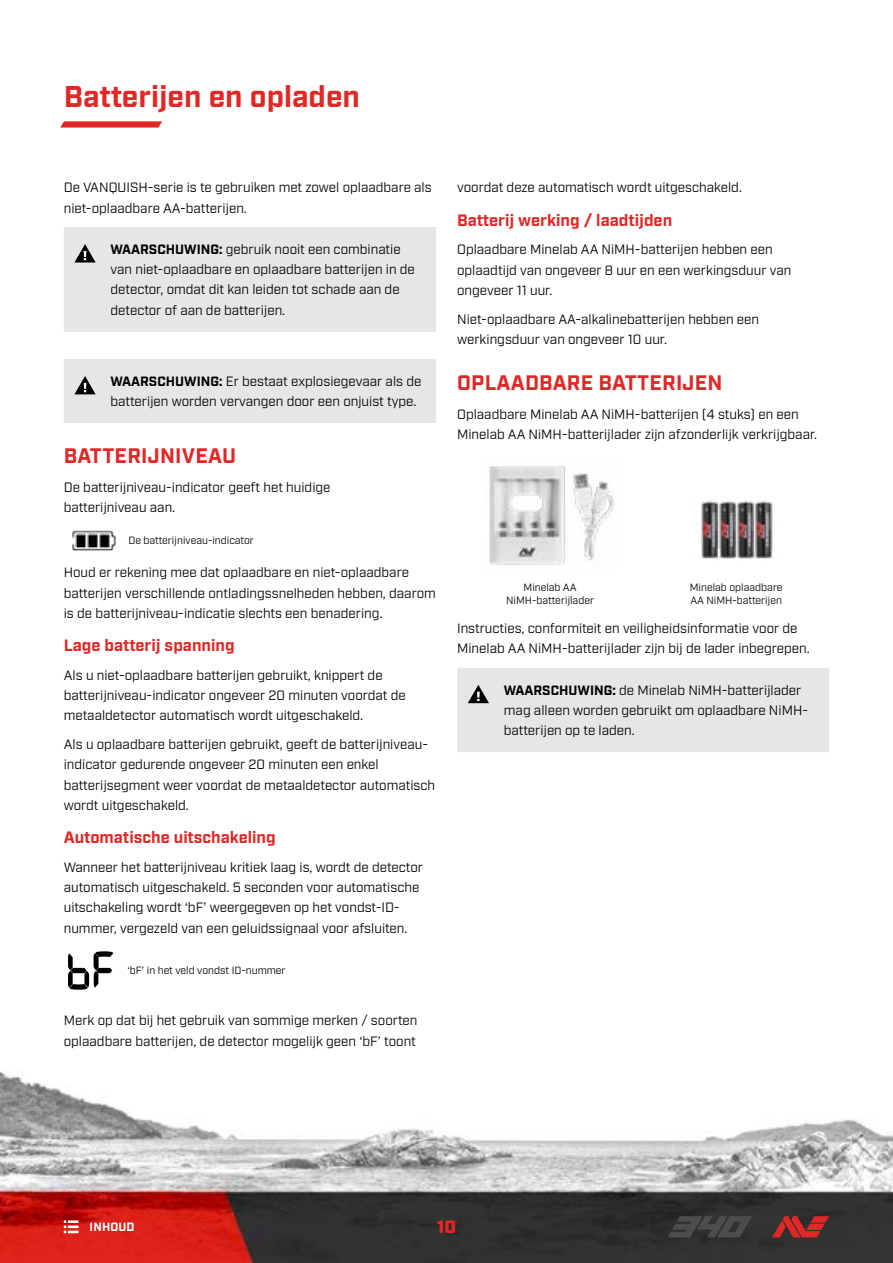
<style>
.page{position:relative;width:893px;height:1263px;background:#fff}
.page>*{position:absolute;margin:0;border:0;box-sizing:border-box;transform-origin:0 0}
.t1{font:700 30px "Industry";color:#e02826}
.t2{font:700 21px "Industry";letter-spacing:.01em;color:#e02826}
.t3{font:900 18px "Industry";color:#e02826}
.t4{font:700 16.5px "Industry";color:#e02826}
.t5{font:13.5px/20.2px "Industry";color:#000}
.t6{font:700 12px "Industry";letter-spacing:.01em;color:#fff}
.t7{font:10.5px/13.5px "Industry";color:#000;text-align:center}
.s1{font-weight:700}
</style>
<div class="page">
<img style="left:0;top:530px;width:893px;height:733px">
<svg style="left:64px;top:1220px;width:15px;height:13px"></svg>
<svg style="left:60px;top:121px;width:102px;height:7px"></svg>
<svg style="left:772px;top:1216px;width:57px;height:21px"></svg>
<svg style="left:667px;top:1216px;width:85px;height:21px;background:#414141"></svg>
<div style="left:64px;top:227px;width:372px;height:105px;background:#e6e6e6"></div>
<div style="left:64px;top:359px;width:372px;height:64px;background:#e6e6e6"></div>
<img style="left:73px;top:531px;width:42px;height:19px">
<svg style="left:68px;top:951px;width:45px;height:39px"></svg>
<img style="left:482px;top:466px;width:136px;height:105px">
<img style="left:694px;top:500px;width:84px;height:61px">
<div style="left:457px;top:668px;width:372px;height:84px;background:#e6e6e6"></div>
<h1 class="t1" style="left:64px;top:79px;width:298px">Batterijen en opladen</h1>
<p class="t5" style="left:64px;top:178px;width:369px">De VANQUISH-serie is te gebruiken met zowel oplaadbare als niet-oplaadbare AA-batterijen.</p>
<p class="t5" style="left:111px;top:239px;width:306px"><span class="s1">WAARSCHUWING:</span> gebruik nooit een combinatie van niet-oplaadbare en oplaadbare batterijen in de detector, omdat dit kan leiden tot schade aan de detector of aan de batterijen.</p>
<p class="t5" style="left:111px;top:371px;width:312px"><span class="s1">WAARSCHUWING:</span> Er bestaat explosiegevaar als de batterijen worden vervangen door een onjuist type.</p>
<h2 class="t2" style="left:64px;top:443px;width:174px">BATTERIJNIVEAU</h2>
<p class="t5" style="left:64px;top:477px;width:268px">De batterijniveau-indicator geeft het huidige batterijniveau aan.</p>
<p class="t7" style="left:128px;top:534px;width:127px">De batterijniveau-indicator</p>
<p class="t5" style="left:64px;top:563px;width:374px">Houd er rekening mee dat oplaadbare en niet-oplaadbare batterijen verschillende ontladingssnelheden hebben, daarom is de batterijniveau-indicatie slechts een benadering.</p>
<p class="t4" style="left:64px;top:635px;width:172px">Lage batterij spanning</p>
<p class="t5" style="left:64px;top:665px;width:343px">Als u niet-oplaadbare batterijen gebruikt, knippert de batterijniveau-indicator ongeveer 20 minuten voordat de metaaldetector automatisch wordt uitgeschakeld.</p>
<p class="t5" style="left:64px;top:734px;width:373px">Als u oplaadbare batterijen gebruikt, geeft de batterijniveau&shy;indicator gedurende ongeveer 20 minuten een enkel batterijsegment weer voordat de metaaldetector automatisch wordt uitgeschakeld.</p>
<p class="t4" style="left:64px;top:827px;width:213px">Automatische uitschakeling</p>
<p class="t5" style="left:64px;top:857px;width:361px">Wanneer het batterijniveau kritiek laag is, wordt de detector automatisch uitgeschakeld. 5 seconden voor automatische uitschakeling wordt ‘bF’ weergegeven op het vondst-ID&shy;nummer, vergezeld van een geluidssignaal voor afsluiten.</p>
<p class="t7" style="left:128px;top:964px;width:160px">‘bF’ in het veld vondst ID-nummer</p>
<p class="t5" style="left:64px;top:1011px;width:355px">Merk op dat bij het gebruik van sommige merken / soorten oplaadbare batterijen, de detector mogelijk geen ‘bF’ toont</p>
<p class="t5" style="left:457px;top:178px;width:285px">voordat deze automatisch wordt uitgeschakeld.</p>
<p class="t4" style="left:457px;top:210px;width:217px">Batterij werking / laadtijden</p>
<p class="t5" style="left:457px;top:240px;width:336px">Oplaadbare Minelab AA NiMH-batterijen hebben een oplaadtijd van ongeveer 8 uur en een werkingsduur van ongeveer 11 uur.</p>
<p class="t5" style="left:457px;top:309px;width:303px">Niet-oplaadbare AA-alkalinebatterijen hebben een werkingsduur van ongeveer 10 uur.</p>
<h2 class="t2" style="left:457px;top:370px;width:267px">OPLAADBARE BATTERIJEN</h2>
<p class="t5" style="left:457px;top:404px;width:360px">Oplaadbare Minelab AA NiMH-batterijen (4 stuks) en een<br>Minelab AA NiMH-batterijlader zijn afzonderlijk verkrijgbaar.</p>
<p class="t7" style="left:506px;top:581px;width:89px">Minelab AA<br>NiMH-batterijlader</p>
<p class="t7" style="left:690px;top:581px;width:94px;text-align:left">Minelab oplaadbare<br>AA NiMH-batterijen</p>
<p class="t5" style="left:457px;top:618px;width:353px">Instructies, conformiteit en veiligheidsinformatie voor de<br>Minelab AA NiMH-batterijlader zijn bij de lader inbegrepen.</p>
<p class="t5" style="left:504px;top:680px;width:306px"><span class="s1">WAARSCHUWING:</span> de Minelab NiMH-batterijlader mag alleen worden gebruikt om oplaadbare NiMH&shy;batterijen op te laden.</p>
<p class="t6" style="left:90px;top:1220px;width:47px">INHOUD</p>
<h3 class="t3" style="left:437px;top:1216px;width:21px">10</h3>
</div>
